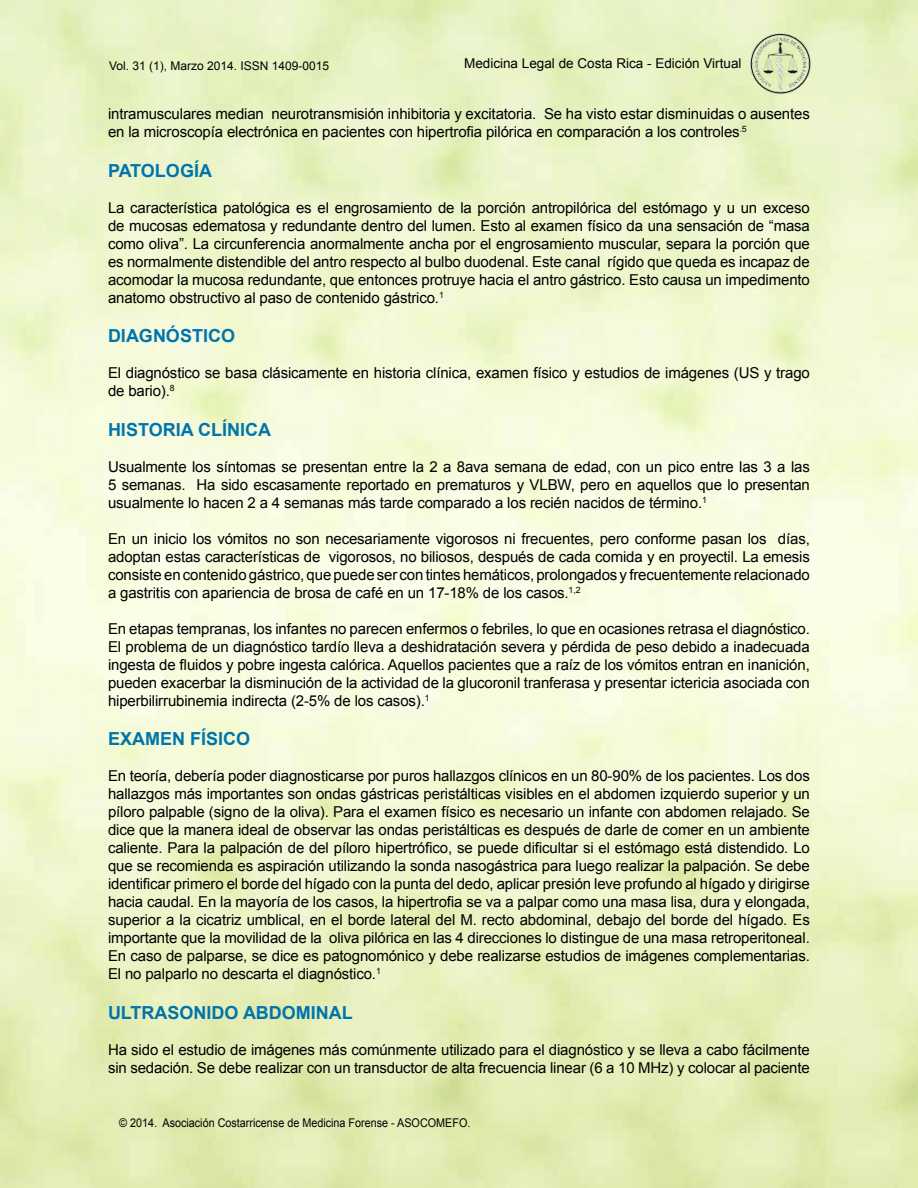
<style>
.page{position:relative;width:918px;height:1188px;background:#fff}
.page>*{position:absolute;margin:0;border:0;box-sizing:border-box;transform-origin:0 0}
.t1{font:700 18px "Arial";color:#0074ac}
.t2{font:15px/18px "Arial";letter-spacing:-.01em;color:#000;text-align:justify}
.t3{font:13.5px "Arial";color:#000}
.t4{font:12px "Arial";color:#000;scale:.9 1}
.t5{font:12px "Arial";color:#000}
</style>
<div class="page">
<img style="left:749px;top:32px;width:63px;height:64px">
<p class="t5" style="left:109px;top:58px;width:222px">Vol. 31 (1), Marzo 2014. ISSN 1409-0015</p>
<p class="t3" style="left:464px;top:54px;width:279px">Medicina Legal de Costa Rica - Edición Virtual</p>
<p class="t2" style="left:108px;top:105px;width:703px">intramusculares median neurotransmisión inhibitoria y excitatoria. Se ha visto estar disminuidas o ausentes en la microscopía electrónica en pacientes con hipertrofia pilórica en comparación a los controles<sup>.5</sup></p>
<p class="t1" style="left:108px;top:158px;width:47px">PATOLOG</p>
<p class="t1" style="left:194px;top:158px;width:19px">ÍA</p>
<p class="t2" style="left:108px;top:198px;width:703px">La característica patológica es el engrosamiento de la porción antropilórica del estómago y u un exceso de mucosas edematosa y redundante dentro del lumen. Esto al examen físico da una sensación de “masa como oliva”. La circunferencia anormalmente ancha por el engrosamiento muscular, separa la porción que es normalmente distendible del antro respecto al bulbo duodenal. Este canal rígido que queda es incapaz de acomodar la mucosa redundante, que entonces protruye hacia el antro gástrico. Esto causa un impedimento anatomo obstructivo al paso de contenido gástrico.<sup>1</sup></p>
<p class="t1" style="left:108px;top:324px;width:127px">DIAGN ÓSTICO</p>
<p class="t2" style="left:108px;top:364px;width:703px">El diagnóstico se basa clásicamente en historia clínica, examen físico y estudios de imágenes (US y trago de bario).<sup>8</sup></p>
<p class="t1" style="left:108px;top:418px;width:165px">HISTORIA CLÍNICA</p>
<p class="t2" style="left:108px;top:458px;width:703px">Usualmente los síntomas se presentan entre la 2 a 8ava semana de edad, con un pico entre las 3 a las 5 semanas. Ha sido escasamente reportado en prematuros y VLBW, pero en aquellos que lo presentan usualmente lo hacen 2 a 4 semanas más tarde comparado a los recién nacidos de término.<sup>1</sup></p>
<p class="t2" style="left:108px;top:530px;width:703px">En un inicio los vómitos no son necesariamente vigorosos ni frecuentes, pero conforme pasan los días, adoptan estas características de vigorosos, no biliosos, después de cada comida y en proyectil. La emesis consiste en contenido gástrico, que puede ser con tintes hemáticos, prolongados y frecuentemente relacionado a gastritis con apariencia de brosa de café en un 17-18% de los casos.<sup>1,2</sup></p>
<p class="t2" style="left:108px;top:620px;width:703px">En etapas tempranas, los infantes no parecen enfermos o febriles, lo que en ocasiones retrasa el diagnóstico.<br>El problema de un diagnóstico tardío lleva a deshidratación severa y pérdida de peso debido a inadecuada ingesta de fluidos y pobre ingesta calórica. Aquellos pacientes que a raíz de los vómitos entran en inanición, pueden exacerbar la disminución de la actividad de la glucoronil tranferasa y presentar ictericia asociada con hiperbilirrubinemia indirecta (2-5% de los casos).<sup>1</sup></p>
<p class="t1" style="left:108px;top:727px;width:142px">EXAMEN FÍSICO</p>
<p class="t2" style="left:108px;top:767px;width:703px">En teoría, debería poder diagnosticarse por puros hallazgos clínicos en un 80-90% de los pacientes. Los dos hallazgos más importantes son ondas gástricas peristálticas visibles en el abdomen izquierdo superior y un píloro palpable (signo de la oliva). Para el examen físico es necesario un infante con abdomen relajado. Se dice que la manera ideal de observar las ondas peristálticas es después de darle de comer en un ambiente caliente. Para la palpación de del píloro hipertrófico, se puede dificultar si el estómago está distendido. Lo que se recomienda es aspiración utilizando la sonda nasogástrica para luego realizar la palpación. Se debe identificar primero el borde del hígado con la punta del dedo, aplicar presión leve profundo al hígado y dirigirse hacia caudal. En la mayoría de los casos, la hipertrofia se va a palpar como una masa lisa, dura y elongada, superior a la cicatriz umblical, en el borde lateral del M. recto abdominal, debajo del borde del hígado. Es importante que la movilidad de la oliva pilórica en las 4 direcciones lo distingue de una masa retroperitoneal.<br>En caso de palparse, se dice es patognomónico y debe realizarse estudios de imágenes complementarias.<br>El no palparlo no descarta el diagnóstico.<sup>1</sup></p>
<p class="t1" style="left:108px;top:1001px;width:245px">ULTRASON IDO ABDOMINAL</p>
<p class="t2" style="left:108px;top:1041px;width:703px">Ha sido el estudio de imágenes más comúnmente utilizado para el diagnóstico y se lleva a cabo fácilmente sin sedación. Se debe realizar con un transductor de alta frecuencia linear (6 a 10 MHz) y colocar al paciente</p>
<p class="t4" style="left:119px;top:1115px;width:392px">© 2014. Asociación Costarricense de Medicina Forense - ASOCOMEFO.</p>
</div>
